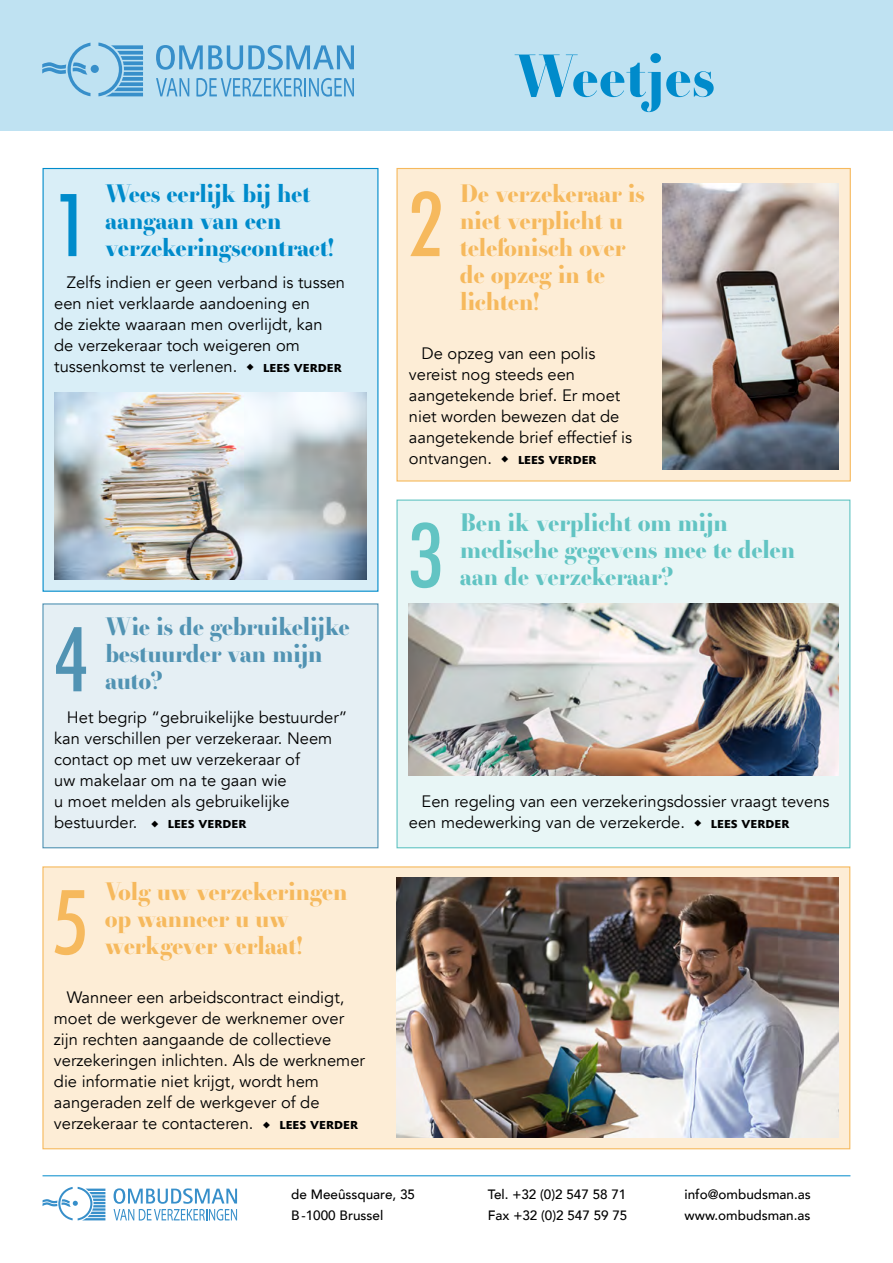
<style>
.page{position:relative;width:893px;height:1263px;background:#fff}
.page>*{position:absolute;margin:0;border:0;box-sizing:border-box;transform-origin:0 0}
.t1{font:500 condensed 90px "Futura BT";color:#f6b95d}
.t2{font:500 condensed 90px "Futura BT";color:#62c4c3}
.t3{font:500 condensed 90px "Futura BT";color:#5193b3}
.t4{font:500 condensed 87px "Futura BT";color:#008bcb}
.t5{font:700 57px "Essonnes Headline";color:#008bcb}
.t6{font:700 24px/27px "Essonnes Headline";letter-spacing:-.02em;color:#f6b95d}
.t7{font:700 24px/27px "Essonnes Headline";letter-spacing:-.02em;color:#62c4c3}
.t8{font:700 24px/27px "Essonnes Headline";letter-spacing:-.02em;color:#008bcb}
.t9{font:700 24px/27px "Essonnes Headline";letter-spacing:-.02em;color:#5193b3}
.t10{font:16.5px/21px "Avenir";color:#000}
.t11{font:800 16.5px "Bliss Caps";color:#000}
.t12{font:500 13.5px/21.8px "Avenir";color:#000}
</style>
<div class="page">
<div style="left:42px;top:866px;width:808px;height:283px;background:#fdedd6;border:1px solid #f6b95d"></div>
<div style="left:42px;top:603px;width:336px;height:245px;background:#e5eff4;border:1px solid #5193b3"></div>
<div style="left:43px;top:168px;width:335px;height:424px;background:#d9eef7"></div>
<div style="left:396px;top:168px;width:455px;height:313px;background:#fdedd6;border:1px solid #f6b95d"></div>
<div style="left:0;top:0;width:893px;height:131px;background:#bfe2f2"></div>
<div style="left:396px;top:499px;width:454px;height:349px;background:#e8f6f6;border:1px solid #62c4c3"></div>
<hr style="left:43px;top:1175px;width:807px;height:1px;background:#008bcb">
<svg style="left:42px;top:43px;width:101px;height:53px"></svg>
<div style="left:91px;top:65px;width:8px;height:8px;background:#378fca;border-radius:50%"></div>
<svg style="left:156px;top:45px;width:198px;height:25px"></svg>
<svg style="left:156px;top:78px;width:33px;height:18px"></svg>
<svg style="left:196px;top:78px;width:158px;height:18px"></svg>
<img style="left:54px;top:392px;width:312px;height:187px">
<img style="left:663px;top:184px;width:175px;height:285px">
<img style="left:396px;top:878px;width:442px;height:259px">
<svg style="left:43px;top:1187px;width:62px;height:33px"></svg>
<svg style="left:114px;top:1188px;width:123px;height:32px"></svg>
<img style="left:409px;top:603px;width:429px;height:172px">
<h3 class="t5" style="left:514px;top:35px;width:202px">Weetjes</h3>
<h3 class="t8" style="left:105px;top:179px;width:231px">Wees eerlijk bij het aangaan van een verzekeringscontract!</h3>
<h3 class="t6" style="left:460px;top:179px;width:187px">De verzekeraar is niet verplicht u telefonisch over de opzeg in te lichten!</h3>
<p class="t10" style="left:409px;top:343px;width:225px;text-indent:13px">De opzeg van een polis vereist nog steeds een aangetekende brief. Er moet niet worden bewezen dat de aangetekende brief effectief is ontvangen.</p>
<h2 class="t4" style="left:54px;top:172px;width:36px">1</h2>
<h1 class="t1" style="left:409px;top:170px;width:36px">2</h1>
<p class="t10" style="left:54px;top:272px;width:292px;text-indent:13px">Zelfs indien er geen verband is tussen een niet verklaarde aandoening en<br>de ziekte waaraan men overlijdt, kan de verzekeraar toch weigeren om tussenkomst te verlenen.</p>
<p class="t11" style="left:263px;top:358px;width:80px">lees verder</p>
<p class="t11" style="left:518px;top:450px;width:80px">lees verder</p>
<h1 class="t3" style="left:54px;top:605px;width:36px">4</h1>
<h3 class="t9" style="left:105px;top:612px;width:246px">Wie is de gebruikelijke bestuurder van mijn auto?</h3>
<p class="t10" style="left:54px;top:707px;width:295px;text-indent:13px">Het begrip “gebruikelijke bestuurder” kan verschillen per verzekeraar. Neem contact op met uw verzekeraar of<br>uw makelaar om na te gaan wie<br>u moet melden als gebruikelijke bestuurder.</p>
<p class="t11" style="left:168px;top:814px;width:80px">lees verder</p>
<h1 class="t1" style="left:54px;top:868px;width:36px">5</h1>
<h3 class="t6" style="left:105px;top:877px;width:244px">Volg uw verzekeringen op wanneer u uw werkgever verlaat!</h3>
<p class="t10" style="left:54px;top:987px;width:313px;text-indent:13px">Wanneer een arbeidscontract eindigt, moet de werkgever de werknemer over zijn rechten aangaande de collectieve verzekeringen inlichten. Als de werknemer die informatie niet krijgt, wordt hem aangeraden zelf de werkgever of de verzekeraar te contacteren.</p>
<p class="t11" style="left:279px;top:1115px;width:80px">lees verder</p>
<h1 class="t2" style="left:409px;top:501px;width:36px">3</h1>
<h3 class="t7" style="left:460px;top:508px;width:337px">Ben ik verplicht om mijn medische gegevens mee te delen aan de verzekeraar?</h3>
<p class="t10" style="left:409px;top:791px;width:422px;text-indent:13px">Een regeling van een verzekeringsdossier vraagt tevens een medewerking van de verzekerde.</p>
<p class="t11" style="left:711px;top:814px;width:80px">lees verder</p>
<p class="t12" style="left:291px;top:1182px;width:125px">de Meeûssquare, 35<br>B-1000 Brussel</p>
<p class="t12" style="left:488px;top:1182px;width:141px">Tel. +32 (0)2 547 58 71<br>Fax +32 (0)2 547 59 75</p>
<p class="t12" style="left:684px;top:1182px;width:128px">info@ombudsman.as www.ombudsman.as</p>
</div>
